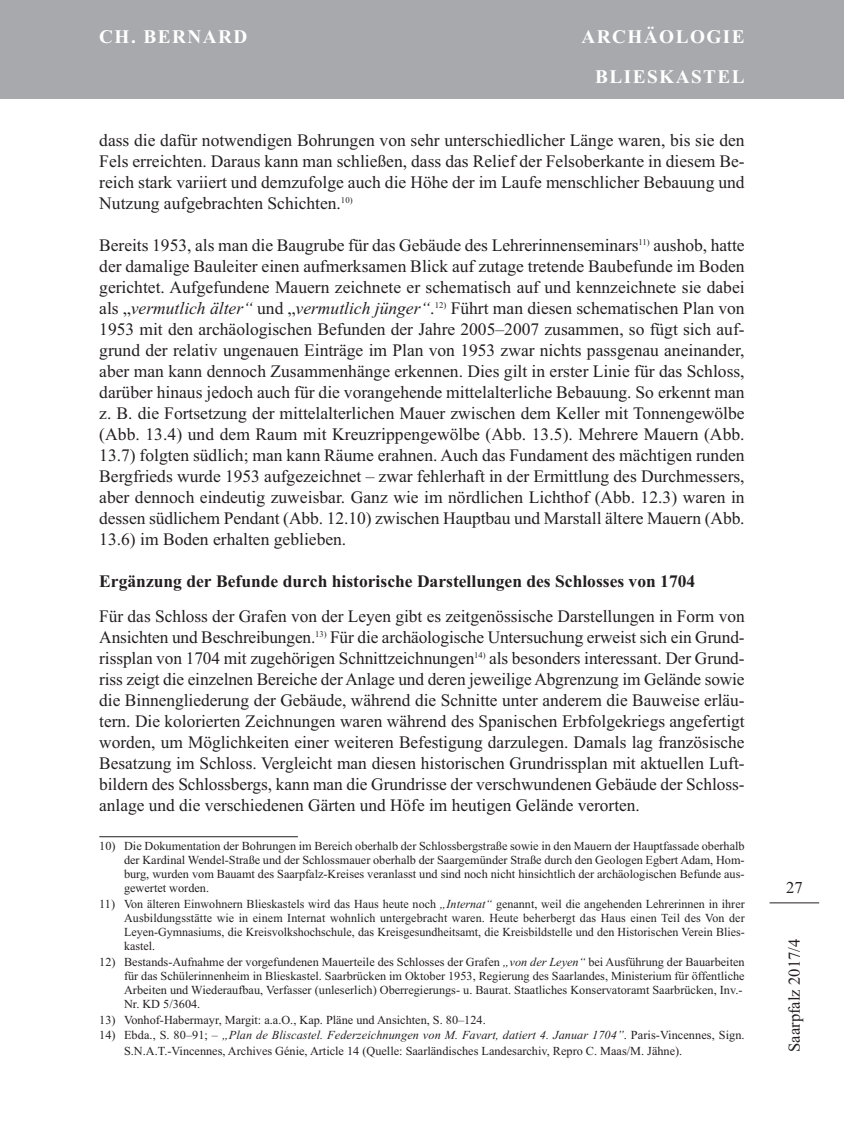
<style>
.page{position:relative;width:844px;height:1141px;background:#fff}
.page>*{position:absolute;margin:0;border:0;box-sizing:border-box;transform-origin:0 0}
.t1{font:700 21px "Times New Roman";letter-spacing:.075em;color:#fff}
.t2{font:700 19.25px/40.2px "Times New Roman";letter-spacing:.075em;color:#fff;text-align:right}
.t3{font:17.5px/21px "Times New Roman";color:#231f20;text-align:justify}
.t4{font:700 17.5px "Times New Roman";color:#231f20}
.t5{font:16.62px "Times New Roman";color:#231f20}
.t6{font:12.25px/14px "Times New Roman";color:#231f20;text-align:justify}
.s1{font-style:italic}
</style>
<div class="page">
<hr style="left:769px;top:902px;width:50px;height:1px;background:#231f20">
<div style="left:0;top:0;width:843px;height:98px;background:#a8a9ad"></div>
<hr style="left:99px;top:836px;width:199px;height:1px;background:#231f20">
<p class="t2" style="left:99px;top:16px;width:150px">CH. BERNARD</p>
<p class="t2" style="left:581px;top:16px;width:165px">ARCHÄOLOGIE<br>BLIESKASTEL</p>
<p class="t1" style="left:99px;top:24px;width:251px">XXXXXXXXXXXXXXX</p>
<p class="t1" style="left:428px;top:24px;width:318px">XXXXXXXXXXXXXXXXXXX</p>
<p class="t3" style="left:99px;top:130px;width:646px">dass die dafür notwendigen Bohrungen von sehr unterschiedlicher Länge waren, bis sie den Fels erreichten. Daraus kann man schließen, dass das Relief der Felsoberkante in diesem Be&shy;reich stark variiert und demzufolge auch die Höhe der im Laufe menschlicher Bebauung und Nutzung aufgebrachten Schichten.<sup>10)</sup></p>
<p class="t3" style="left:99px;top:235px;width:646px">Bereits 1953, als man die Baugrube für das Gebäude des Lehrerinnenseminars<sup>11)</sup> aushob, hatte der damalige Bauleiter einen aufmerksamen Blick auf zutage tretende Baubefunde im Boden gerichtet. Aufgefundene Mauern zeichnete er schematisch auf und kennzeichnete sie dabei als „<span class="s1">vermutlich älter“</span> und „<span class="s1">vermutlich jünger“</span>.<sup>12)</sup> Führt man diesen schematischen Plan von 1953 mit den archäologischen Befunden der Jahre 2005–2007 zusammen, so fügt sich auf&shy;grund der relativ ungenauen Einträge im Plan von 1953 zwar nichts passgenau aneinander, aber man kann dennoch Zusammenhänge erkennen. Dies gilt in erster Linie für das Schloss, darüber hinaus jedoch auch für die vorangehende mittelalterliche Bebauung. So erkennt man z. B. die Fortsetzung der mittelalterlichen Mauer zwischen dem Keller mit Tonnengewölbe (Abb. 13.4) und dem Raum mit Kreuzrippengewölbe (Abb. 13.5). Mehrere Mauern (Abb.<br>13.7) folgten südlich; man kann Räume erahnen. Auch das Fundament des mächtigen runden Bergfrieds wurde 1953 aufgezeichnet – zwar fehlerhaft in der Ermittlung des Durchmessers, aber dennoch eindeutig zuweisbar. Ganz wie im nördlichen Lichthof (Abb. 12.3) waren in dessen südlichem Pendant (Abb. 12.10) zwischen Hauptbau und Marstall ältere Mauern (Abb.<br>13.6) im Boden erhalten geblieben.</p>
<p class="t4" style="left:99px;top:571px;width:597px">Ergänzung der Befunde durch historische Darstellungen des Schlosses von 1704</p>
<p class="t3" style="left:99px;top:606px;width:646px">Für das Schloss der Grafen von der Leyen gibt es zeitgenössische Darstellungen in Form von Ansichten und Beschreibungen.<sup>13)</sup> Für die archäologische Untersuchung erweist sich ein Grund&shy;rissplan von 1704 mit zugehörigen Schnittzeichnungen<sup>14)</sup> als besonders interessant. Der Grund&shy;riss zeigt die einzelnen Bereiche der Anlage und deren jeweilige Abgrenzung im Gelände sowie die Binnengliederung der Gebäude, während die Schnitte unter anderem die Bauweise erläu&shy;tern. Die kolorierten Zeichnungen waren während des Spanischen Erbfolgekriegs angefertigt worden, um Möglichkeiten einer weiteren Befestigung darzulegen. Damals lag französische Besatzung im Schloss. Vergleicht man diesen historischen Grundrissplan mit aktuellen Luft&shy;bildern des Schlossbergs, kann man die Grundrisse der verschwundenen Gebäude der Schloss&shy;anlage und die verschiedenen Gärten und Höfe im heutigen Gelände verorten.</p>
<p class="t6" style="left:124px;top:839px;width:622px;text-indent:-25px">10) Die Dokumentation der Bohrungen im Bereich oberhalb der Schlossbergstraße sowie in den Mauern der Hauptfassade oberhalb der Kardinal Wendel-Straße und der Schlossmauer oberhalb der Saargemünder Straße durch den Geologen Egbert Adam, Hom&shy;burg, wurden vom Bauamt des Saarpfalz-Kreises veranlasst und sind noch nicht hinsichtlich der archäologischen Befunde aus&shy;gewertet worden.</p>
<p class="t6" style="left:124px;top:897px;width:622px;text-indent:-25px">11) Von älteren Einwohnern Blieskastels wird das Haus heute noch <span class="s1">„Internat“</span> genannt, weil die angehenden Lehrerinnen in ihrer Ausbildungsstätte wie in einem Internat wohnlich untergebracht waren. Heute beherbergt das Haus einen Teil des Von der Leyen-Gymnasiums, die Kreisvolkshochschule, das Kreisgesundheitsamt, die Kreisbildstelle und den Historischen Verein Blies&shy;kastel.</p>
<p class="t6" style="left:124px;top:955px;width:622px;text-align:left;text-indent:-25px">12) Bestands-Aufnahme der vorgefundenen Mauerteile des Schlosses der Grafen <span class="s1">„von der Leyen“</span> bei Ausführung der Bauarbeiten für das Schülerinnenheim in Blieskastel. Saarbrücken im Oktober 1953, Regierung des Saarlandes, Ministerium für öffentliche Arbeiten und Wiederaufbau, Verfasser (unleserlich) Oberregierungs- u. Baurat. Staatliches Konservatoramt Saarbrücken, Inv.- Nr. KD 5/3604.</p>
<p class="t6" style="left:99px;top:1012px;width:388px">13) Vonhof-Habermayr, Margit: a.a.O., Kap. Pläne und Ansichten, S. 80–124.</p>
<p class="t6" style="left:124px;top:1027px;width:622px;line-height:15.8px;text-indent:-25px">14) Ebda., S. 80–91; – <span class="s1">„Plan de Bliscastel. Federzeichnungen von M. Favart, datiert 4. Januar 1704”</span>. Paris-Vincennes, Sign.<br>S.N.A.T.-Vincennes, Archives Génie, Article 14 (Quelle: Saarländisches Landesarchiv, Repro C. Maas/M. Jähne).</p>
<p class="t5" style="left:785px;top:877px;width:18px">27</p>
<p class="t5" style="left:784px;top:1052px;width:115px;rotate:-90deg">Saarpfalz 2017/4</p>
</div>
